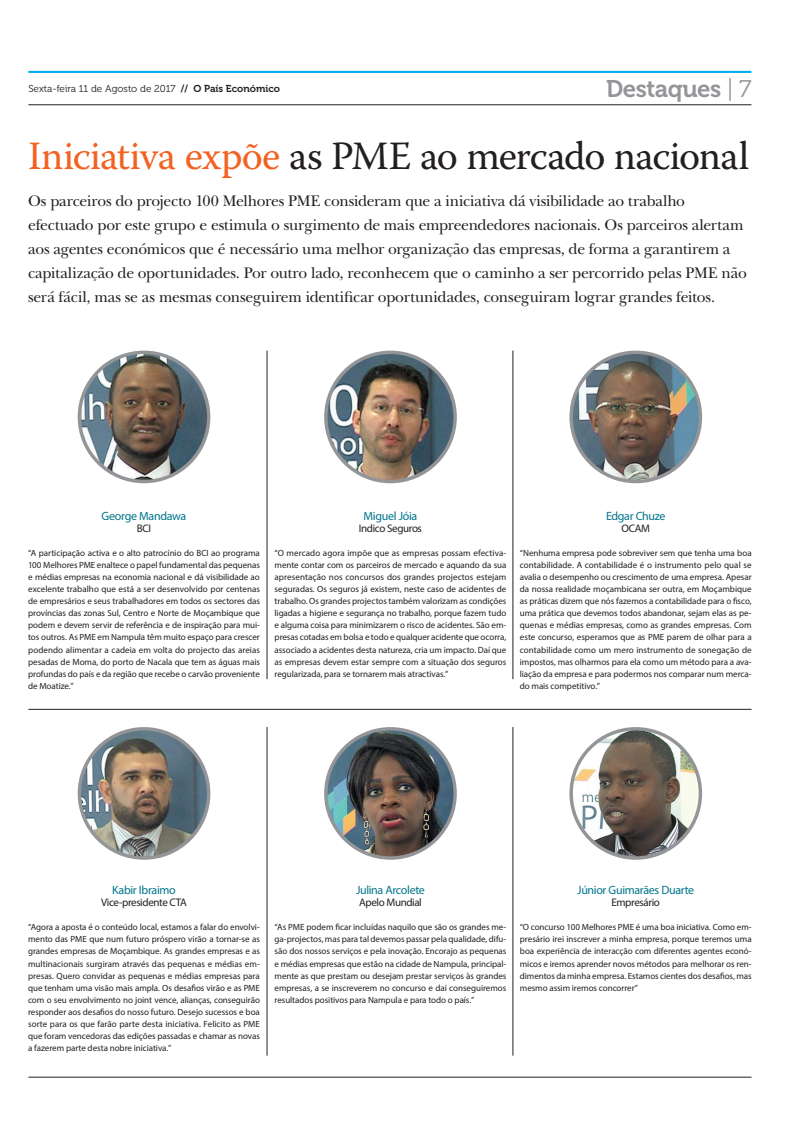
<style>
.page{position:relative;width:794px;height:1134px;background:#fff}
.page>*{position:absolute;margin:0;border:0;box-sizing:border-box;transform-origin:0 0}
.TITULO_Bask_1{font:40px "Warnock Pro";letter-spacing:-.02em;color:#231f20}
.Cabecas_-_Seccao{font:24px "Museo 700";letter-spacing:-.02em;color:#939598}
.LEAD{font:16px/24.1px "New Baskerville";letter-spacing:-.01em;color:#231f20}
.TXT2{font:12px "Myriad Pro";letter-spacing:-.03em;color:#00758c}
.TXT2-2{font:11px "Myriad Pro";letter-spacing:-.035em;color:#231f20}
.Cabecas_-_Data{font:10px "Museo 300";color:#231f20}
.TXT2-3{font:9px/12.1px "Myriad Pro";letter-spacing:-.005em;color:#231f20;text-align:justify}
.s1{font-family:"Museo 700"}
.s2{font-family:"Museo 300"}
.s3{color:#f26221}
</style>
<div class="page">
<hr style="left:28px;top:105px;width:723px;height:1px;background:#231f20">
<hr style="left:28px;top:1077px;width:723px;height:1px;background:#231f20">
<div style="left:28px;top:71px;width:723px;height:2px;background:#00758c;border:1px solid #00aeef"></div>
<img style="left:79px;top:352px;width:130px;height:130px;border-radius:65px">
<div style="left:78px;top:351px;width:132px;height:132px;border:3px solid #939598;border-radius:50%"></div>
<img style="left:79px;top:729px;width:130px;height:129px;border-radius:65px">
<div style="left:78px;top:727px;width:132px;height:133px;border:3px solid #939598;border-radius:50%"></div>
<img style="left:326px;top:352px;width:129px;height:130px;border-radius:65px">
<div style="left:324px;top:351px;width:133px;height:132px;border:3px solid #939598;border-radius:50%"></div>
<img style="left:326px;top:729px;width:129px;height:129px;border-radius:65px">
<div style="left:324px;top:727px;width:133px;height:133px;border:3px solid #939598;border-radius:50%"></div>
<img style="left:571px;top:352px;width:129px;height:130px;border-radius:65px">
<div style="left:569px;top:351px;width:133px;height:132px;border:3px solid #939598;border-radius:50%"></div>
<img style="left:571px;top:729px;width:129px;height:129px;border-radius:65px">
<div style="left:569px;top:727px;width:133px;height:133px;border:3px solid #939598;border-radius:50%"></div>
<hr style="left:267px;top:351px;width:1px;height:328px;background:#231f20">
<hr style="left:267px;top:727px;width:1px;height:328px;background:#231f20">
<hr style="left:513px;top:351px;width:1px;height:328px;background:#231f20">
<hr style="left:513px;top:727px;width:1px;height:328px;background:#231f20">
<hr style="left:28px;top:709px;width:723px;height:1px;background:#231f20">
<p class="Cabecas_-_Data" style="left:28px;top:83px;width:253px">Sexta-feira 11 de Agosto de 2017 <span class="s1">// O País Económico</span></p>
<p class="Cabecas_-_Seccao" style="left:606px;top:75px;width:147px">Destaques <span class="s2">| 7</span></p>
<p class="TITULO_Bask_1" style="left:28px;top:132px;width:722px"><span class="s3">Iniciativa expõe</span> as PME ao mercado nacional</p>
<p class="LEAD" style="left:28px;top:189px;width:720px">Os parceiros do projecto 100 Melhores PME consideram que a iniciativa dá visibilidade ao trabalho efectuado por este grupo e estimula o surgimento de mais empreendedores nacionais. Os parceiros alertam aos agentes económicos que é necessário uma melhor organização das empresas, de forma a garantirem a capitalização de oportunidades. Por outro lado, reconhecem que o caminho a ser percorrido pelas PME não será fácil, mas se as mesmas conseguirem identificar oportunidades, conseguiram lograr grandes feitos.</p>
<p class="TXT2" style="left:102px;top:508px;width:86px">George Mandawa</p>
<p class="TXT2-2" style="left:137px;top:521px;width:16px">BCI</p>
<p class="TXT2-3" style="left:28px;top:547px;width:233px">“A participação activa e o alto patrocínio do BCI ao programa 100 Melhores PME enaltece o papel fundamental das pequenas e médias empresas na economia nacional e dá visibilidade ao excelente trabalho que está a ser desenvolvido por centenas de empresários e seus trabalhadores em todos os sectores das províncias das zonas Sul, Centro e Norte de Moçambique que podem e devem servir de referência e de inspiração para mui&shy;tos outros. As PME em Nampula têm muito espaço para crescer podendo alimentar a cadeia em volta do projecto das areias pesadas de Moma, do porto de Nacala que tem as águas mais profundas do país e da região que recebe o carvão proveniente de Moatize.”</p>
<p class="TXT2" style="left:363px;top:508px;width:55px">Miguel Jóia</p>
<p class="TXT2-2" style="left:359px;top:521px;width:65px">Indico Seguros</p>
<p class="TXT2-3" style="left:274px;top:547px;width:233px">“O mercado agora impõe que as empresas possam efectiva&shy;mente contar com os parceiros de mercado e aquando da sua apresentação nos concursos dos grandes projectos estejam seguradas. Os seguros já existem, neste caso de acidentes de trabalho. Os grandes projectos também valorizam as condições ligadas a higiene e segurança no trabalho, porque fazem tudo e alguma coisa para minimizarem o risco de acidentes. São em&shy;presas cotadas em bolsa e todo e qualquer acidente que ocorra, associado a acidentes desta natureza, cria um impacto. Daí que as empresas devem estar sempre com a situação dos seguros regularizada, para se tornarem mais atractivas.”</p>
<p class="TXT2" style="left:606px;top:508px;width:61px">Edgar Chuze</p>
<p class="TXT2-2" style="left:621px;top:521px;width:30px">OCAM</p>
<p class="TXT2-3" style="left:520px;top:547px;width:233px">“Nenhuma empresa pode sobreviver sem que tenha uma boa contabilidade. A contabilidade é o instrumento pelo qual se avalia o desempenho ou crescimento de uma empresa. Apesar da nossa realidade moçambicana ser outra, em Moçambique as práticas dizem que nós fazemos a contabilidade para o fisco, uma prática que devemos todos abandonar, sejam elas as pe&shy;quenas e médias empresas, como as grandes empresas. Com este concurso, esperamos que as PME parem de olhar para a contabilidade como um mero instrumento de sonegação de impostos, mas olharmos para ela como um método para a ava&shy;liação da empresa e para podermos nos comparar num merca&shy;do mais competitivo.”</p>
<p class="TXT2" style="left:112px;top:883px;width:65px">Kabir Ibraimo</p>
<p class="TXT2-2" style="left:101px;top:896px;width:87px">Vice-presidente CTA</p>
<p class="TXT2-3" style="left:28px;top:921px;width:233px">“Agora a aposta é o conteúdo local, estamos a falar do envolvi&shy;mento das PME que num futuro próspero virão a tornar-se as grandes empresas de Moçambique. As grandes empresas e as multinacionais surgiram através das pequenas e médias em&shy;presas. Quero convidar as pequenas e médias empresas para que tenham uma visão mais ampla. Os desafios virão e as PME com o seu envolvimento no joint vence, alianças, conseguirão responder aos desafios do nosso futuro. Desejo sucessos e boa sorte para os que farão parte desta iniciativa. Felicito as PME que foram vencedoras das edições passadas e chamar as novas a fazerem parte desta nobre iniciativa.”</p>
<p class="TXT2" style="left:356px;top:883px;width:70px">Julina Arcolete</p>
<p class="TXT2-2" style="left:359px;top:896px;width:64px">Apelo Mundial</p>
<p class="TXT2-3" style="left:274px;top:921px;width:233px">“As PME podem ficar incluídas naquilo que são os grandes me&shy;ga-projectos, mas para tal devemos passar pela qualidade, difu&shy;são dos nossos serviços e pela inovação. Encorajo as pequenas e médias empresas que estão na cidade de Nampula, principal&shy;mente as que prestam ou desejam prestar serviços às grandes empresas, a se inscreverem no concurso e daí conseguiremos resultados positivos para Nampula e para todo o país.”</p>
<p class="TXT2" style="left:577px;top:883px;width:119px">Júnior Guimarães Duarte</p>
<p class="TXT2-2" style="left:611px;top:896px;width:50px">Empresário</p>
<p class="TXT2-3" style="left:520px;top:921px;width:233px">“O concurso 100 Melhores PME é uma boa iniciativa. Como em&shy;presário irei inscrever a minha empresa, porque teremos uma boa experiência de interacção com diferentes agentes econó&shy;micos e iremos aprender novos métodos para melhorar os ren&shy;dimentos da minha empresa. Estamos cientes dos desafios, mas mesmo assim iremos concorrer”</p>
</div>
